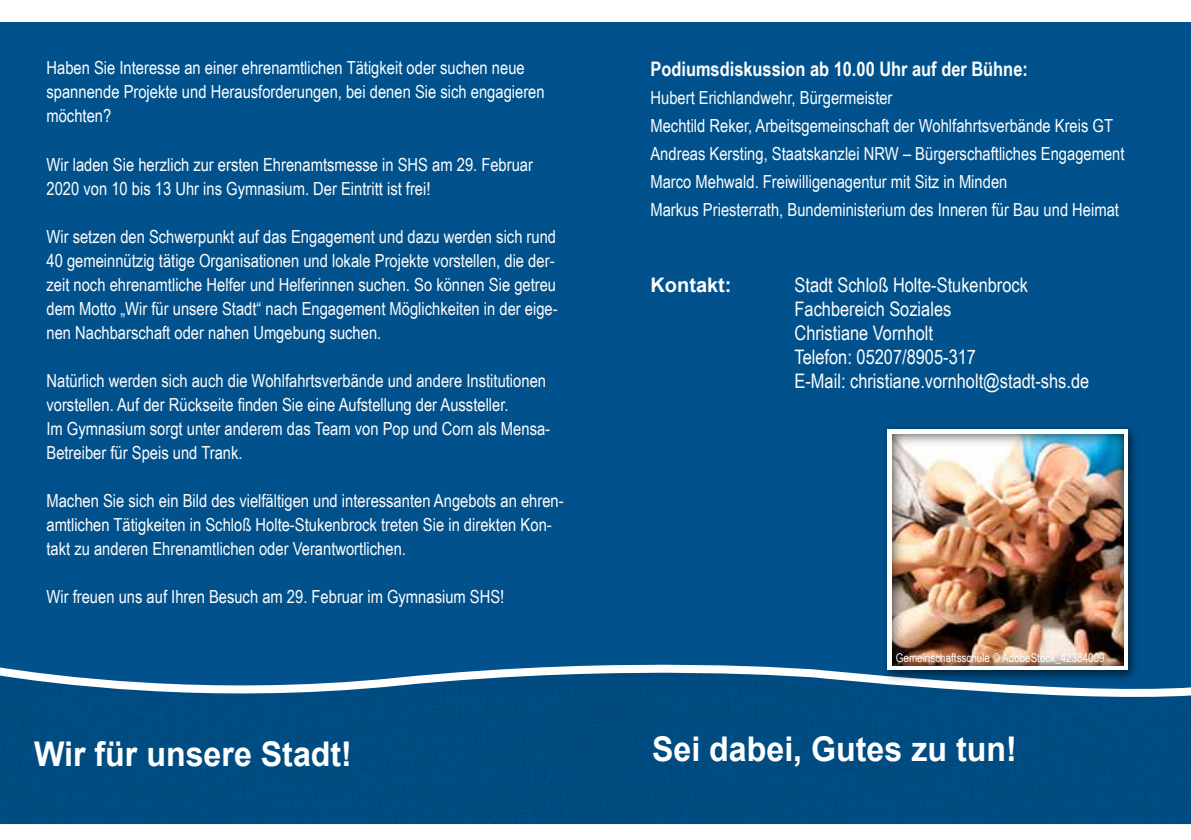
<style>
.page{position:relative;width:1191px;height:840px;background:#fff}
.page>*{position:absolute;margin:0;border:0;box-sizing:border-box;transform-origin:0 0}
.t1{font:700 34px "Arial";color:#fff;scale:.95 1}
.t2{font:20px/24px "Arial Narrow";color:#fff}
.t3{font:700 20px "Arial Narrow";color:#fff}
.t4{font:700 20px "Arial";color:#fff}
.t5{font:18px/24px "Arial Narrow";color:#fff}
.t6{font:12px "Arial Narrow";color:#fff}
</style>
<div class="page">
<div style="left:0;top:22px;width:613px;height:797px;background:#00518c"></div>
<div style="left:595px;top:22px;width:596px;height:797px;background:#00518c"></div>
<svg style="left:0;top:664px;width:1191px;height:161px"></svg>
<div style="left:880px;top:423px;width:260px;height:260px;background:#000;opacity:.6"></div>
<div style="left:886px;top:429px;width:241px;height:240px;background:#fff"></div>
<div style="left:891px;top:433px;width:234px;height:234px;background:#000;opacity:.75"></div>
<p class="t5" style="left:46px;top:55px;width:500px">Haben Sie Interesse an einer ehrenamtlichen Tätigkeit oder suchen neue spannende Projekte und Herausforderungen, bei denen Sie sich engagieren möchten?</p>
<p class="t5" style="left:46px;top:151px;width:488px">Wir laden Sie herzlich zur ersten Ehrenamtsmesse in SHS am 29. Februar<br>2020 von 10 bis 13 Uhr ins Gymnasium. Der Eintritt ist frei!</p>
<p class="t5" style="left:46px;top:223px;width:513px">Wir setzen den Schwerpunkt auf das Engagement und dazu werden sich rund 40 gemeinnützig tätige Organisationen und lokale Projekte vorstellen, die der&shy;zeit noch ehrenamtliche Helfer und Helferinnen suchen. So können Sie getreu dem Motto „Wir für unsere Stadt“ nach Engagement Möglichkeiten in der eige&shy;nen Nachbarschaft oder nahen Umgebung suchen.</p>
<p class="t5" style="left:46px;top:367px;width:505px">Natürlich werden sich auch die Wohlfahrtsverbände und andere Institutionen vorstellen. Auf der Rückseite finden Sie eine Aufstellung der Aussteller.<br>Im Gymnasium sorgt unter anderem das Team von Pop und Corn als Mensa-Betreiber für Speis und Trank.</p>
<p class="t5" style="left:46px;top:487px;width:519px">Machen Sie sich ein Bild des vielfältigen und interessanten Angebots an ehren&shy;amtlichen Tätigkeiten in Schloß Holte-Stukenbrock treten Sie in direkten Kon&shy;takt zu anderen Ehrenamtlichen oder Verantwortlichen.</p>
<p class="t5" style="left:46px;top:583px;width:459px">Wir freuen uns auf Ihren Besuch am 29. Februar im Gymnasium SHS!</p>
<p class="t3" style="left:650px;top:54px;width:379px">Podiumsdiskussion ab 10.00 Uhr auf der Bühne:</p>
<p class="t5" style="left:650px;top:83px;width:475px;line-height:28px">Hubert Erichlandwehr, Bürgermeister<br>Mechtild Reker, Arbeitsgemeinschaft der Wohlfahrtsverbände Kreis GT Andreas Kersting, Staatskanzlei NRW – Bürgerschaftliches Engagement Marco Mehwald. Freiwilligenagentur mit Sitz in Minden<br>Markus Priesterrath, Bundeministerium des Inneren für Bau und Heimat</p>
<p class="t4" style="left:650px;top:271px;width:83px">Kontakt:</p>
<p class="t2" style="left:794px;top:272px;width:296px">Stadt Schloß Holte-Stukenbrock<br>Fachbereich Soziales<br>Christiane Vornholt<br>Telefon: 05207/8905-317<br>E-Mail: christiane.vornholt@stadt-shs.de</p>
<p class="t6" style="left:896px;top:648px;width:210px">Gemeinschaftsschule © AdobeStock_42384009</p>
<h1 class="t1" style="left:34px;top:730px;width:336px">Wir für unsere Stadt!</h1>
<h1 class="t1" style="left:652px;top:726px;width:385px">Sei dabei, Gutes zu tun!</h1>
</div>
